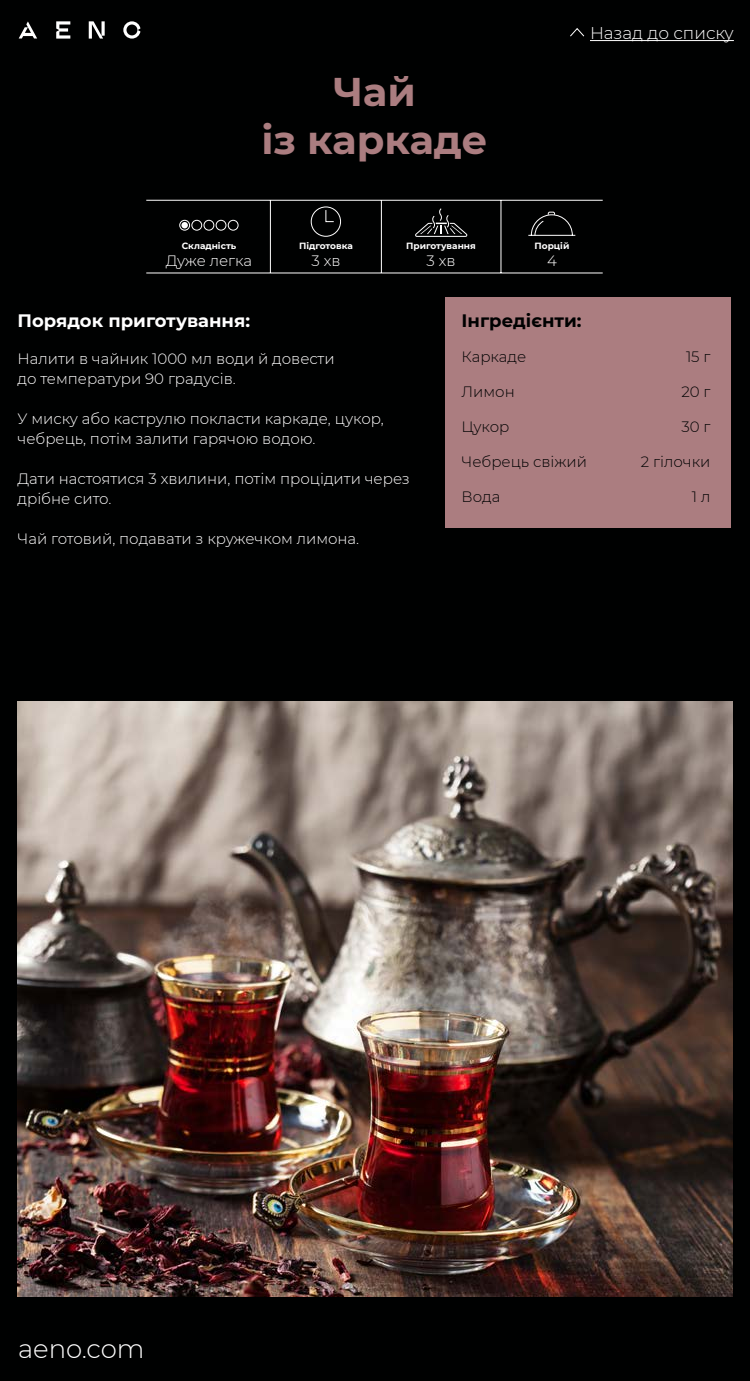
<style>
.page{position:relative;width:750px;height:1381px;background:#000101}
.page>*{position:absolute;margin:0;border:0;box-sizing:border-box;transform-origin:0 0}
.t1{font:700 40px/48px "Montserrat";color:#ab7d80;text-align:center}
.t2{font:300 26px "Montserrat";color:#fff}
.t3{font:700 18px "Montserrat";color:#fff}
.t4{font:700 18px "Montserrat";color:#000101}
.t5{font:300 17px "Montserrat";color:#fff}
.t6{font:300 15px/20px "Montserrat";color:#fff}
.t7{font:300 15px "Montserrat";color:#000101}
.t8{font:700 9px "Montserrat";color:#fff}
</style>
<div class="page">
<svg style="left:89px;top:21px;width:16px;height:18px"></svg>
<svg style="left:123px;top:21px;width:17px;height:18px"></svg>
<svg style="left:19px;top:21px;width:18px;height:18px"></svg>
<svg style="left:56px;top:21px;width:14px;height:18px"></svg>
<svg style="left:570px;top:28px;width:15px;height:9px"></svg>
<hr style="left:590px;top:40px;width:144px;height:1px;background:#fff">
<img style="left:18px;top:702px;width:714px;height:595px">
<div style="left:446px;top:298px;width:286px;height:230px;background:#ab7d80"></div>
<hr style="left:146px;top:200px;width:457px;height:1px;background:#fff">
<hr style="left:146px;top:273px;width:457px;height:1px;background:#fff">
<hr style="left:270px;top:200px;width:1px;height:73px;background:#fff">
<hr style="left:381px;top:200px;width:1px;height:73px;background:#fff">
<hr style="left:501px;top:200px;width:1px;height:73px;background:#fff">
<div style="left:179px;top:220px;width:11px;height:11px;border:1px solid #fff;border-radius:50%"></div>
<div style="left:181px;top:222px;width:7px;height:6px;background:#fff;border-radius:50%"></div>
<div style="left:191px;top:220px;width:11px;height:11px;border:1px solid #fff;border-radius:50%"></div>
<svg style="left:203px;top:206px;width:139px;height:31px"></svg>
<svg style="left:415px;top:208px;width:53px;height:29px"></svg>
<svg style="left:528px;top:212px;width:48px;height:24px"></svg>
<h1 class="t1" style="left:261px;top:66px;width:228px">Чай<br>із каркаде</h1>
<p class="t8" style="left:182px;top:240px;width:56px">Складність</p>
<p class="t6" style="left:166px;top:250px;width:88px">Дуже легка</p>
<p class="t8" style="left:299px;top:240px;width:55px">Підготовка</p>
<p class="t6" style="left:312px;top:250px;width:30px">3 хв</p>
<p class="t8" style="left:406px;top:240px;width:71px">Приготування</p>
<p class="t6" style="left:427px;top:250px;width:30px">3 хв</p>
<p class="t5" style="left:590px;top:22px;width:145px">Назад до списку</p>
<p class="t8" style="left:535px;top:240px;width:36px">Порцій</p>
<p class="t6" style="left:547px;top:250px;width:11px">4</p>
<p class="t3" style="left:18px;top:308px;width:234px">Порядок приготування:</p>
<p class="t6" style="left:18px;top:348px;width:319px">Налити в чайник 1000 мл води й довести до температури 90 градусів.</p>
<p class="t6" style="left:18px;top:408px;width:368px">У миску або каструлю покласти каркаде, цукор, чебрець, потім залити гарячою водою.</p>
<p class="t6" style="left:18px;top:468px;width:394px">Дати настоятися 3 хвилини, потім процідити через дрібне сито.</p>
<p class="t6" style="left:18px;top:528px;width:343px">Чай готовий, подавати з кружечком лимона.</p>
<p class="t4" style="left:462px;top:308px;width:122px">Інгредієнти:</p>
<p class="t7" style="left:462px;top:346px;width:66px">Каркаде</p>
<p class="t7" style="left:462px;top:381px;width:55px">Лимон</p>
<p class="t7" style="left:462px;top:416px;width:50px">Цукор</p>
<p class="t7" style="left:462px;top:451px;width:127px">Чебрець свіжий</p>
<p class="t7" style="left:462px;top:486px;width:40px">Вода</p>
<p class="t7" style="left:686px;top:346px;width:26px">15 г</p>
<p class="t7" style="left:681px;top:381px;width:31px">20 г</p>
<p class="t7" style="left:681px;top:416px;width:31px">30 г</p>
<p class="t7" style="left:641px;top:451px;width:71px">2 гілочки</p>
<p class="t7" style="left:692px;top:486px;width:20px">1 л</p>
<h2 class="t2" style="left:18px;top:1331px;width:128px">aeno.com</h2>
</div>
